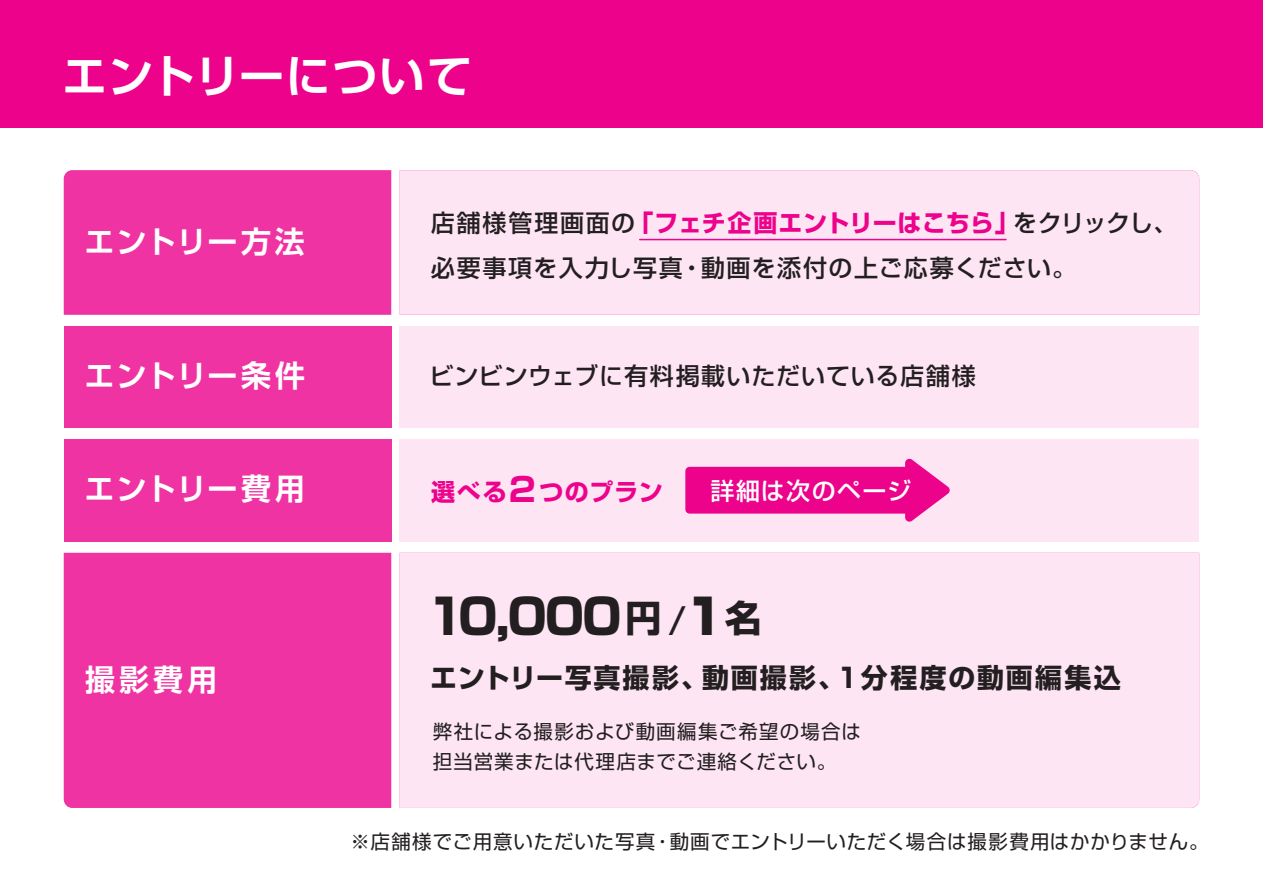
<style>
.page{position:relative;width:1263px;height:893px;background:#fff}
.page>*{position:absolute;margin:0;border:0;box-sizing:border-box;transform-origin:0 0}
.t1{font:800 48.75px "Shin Go Pro";color:#231f20}
.t2{font:700 45px "Shin Go Pro De";letter-spacing:.03em;color:#fff}
.t3{font:700 30px "Shin Go Pro De";letter-spacing:.065em;color:#fff}
.t4{font:700 27px "Shin Go Pro";letter-spacing:.075em;color:#231f20}
.t5{font:500 24px/45px "Shin Go Pro";letter-spacing:.045em;color:#231f20}
.t6{font:700 24px "Shin Go Pro";letter-spacing:.05em;color:#ed028c}
.t7{font:500 24px "Shin Go Pro";letter-spacing:.055em;color:#fff}
.t8{font:19.5px/30px "Shin Go Pro";letter-spacing:.04em;color:#231f20}
.s1{font-weight:700;color:#ed028c}
.s2{font-size:33px}
.s3{font-weight:700;font-size:36.6px}
.s4{font-weight:500;font-size:36.6px}
.s5{font-weight:900}
</style>
<div class="page">
<div style="left:0;top:0;width:1263px;height:128px;background:#ed028c"></div>
<div style="left:64px;top:170px;width:327px;height:145px;background:#f033a2"></div>
<div style="left:64px;top:326px;width:327px;height:102px;background:#f033a2"></div>
<div style="left:64px;top:439px;width:327px;height:102px;background:#f033a2"></div>
<div style="left:64px;top:553px;width:327px;height:255px;background:#f033a2"></div>
<div style="left:400px;top:170px;width:799px;height:145px;background:#fde5f3"></div>
<div style="left:400px;top:326px;width:799px;height:102px;background:#fde5f3"></div>
<div style="left:400px;top:439px;width:799px;height:102px;background:#fde5f3"></div>
<div style="left:400px;top:553px;width:799px;height:255px;background:#fde5f3"></div>
<hr style="left:640px;top:239px;width:366px;height:1px;background:#ed028c">
<svg style="left:905px;top:458px;width:45px;height:64px"></svg>
<div style="left:685px;top:467px;width:233px;height:47px;background:#ed028c;border-radius:4px"></div>
<h2 class="t2" style="left:62px;top:39px;width:411px">エントリーについて</h2>
<h3 class="t3" style="left:85px;top:217px;width:222px">エントリー方法</h3>
<p class="t5" style="left:431px;top:198px;width:748px">店舗様管理画面の<span class="s1">「フェチ企画エントリーはこちら」</span>をクリックし、必要事項を入力し写真・動画を添付の上ご応募ください。</p>
<h3 class="t3" style="left:85px;top:351px;width:222px">エントリー条件</h3>
<p class="t5" style="left:429px;top:351px;width:548px">ビンビンウェブに有料掲載いただいている店舗様</p>
<h3 class="t3" style="left:85px;top:464px;width:222px">エントリー費用</h3>
<p class="t6" style="left:431px;top:472px;width:233px">選べる<span class="s2">２</span>つのプラン</p>
<p class="t7" style="left:710px;top:471px;width:202px">詳細は次のページ</p>
<h3 class="t3" style="left:85px;top:654px;width:133px">撮影費用</h3>
<h1 class="t1" style="left:427px;top:578px;width:336px">10,000<span class="s3">円</span> <span class="s4">/</span><span class="s5">1</span><span class="s3">名</span></h1>
<h3 class="t4" style="left:430px;top:657px;width:692px">エントリー写真撮影、動画撮影、1分程度の動画編集込</h3>
<p class="t8" style="left:433px;top:714px;width:430px">弊社による撮影および動画編集ご希望の場合は担当営業または代理店までご連絡ください。</p>
<p class="t8" style="left:351px;top:824px;width:859px">※店舗様でご用意いただいた写真・動画でエントリーいただく場合は撮影費用はかかりません。</p>
</div>
